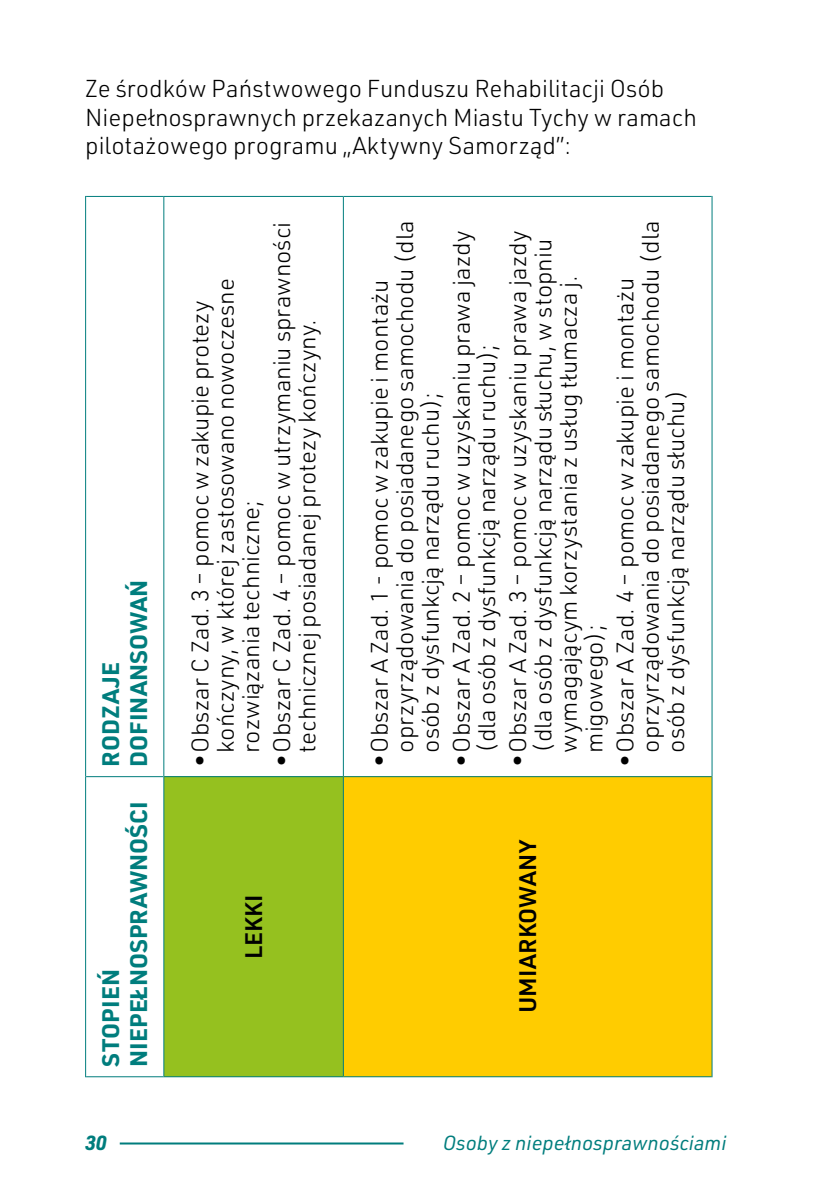
<style>
.page{position:relative;width:840px;height:1191px;background:#fff}
.page>*{position:absolute;margin:0;border:0;box-sizing:border-box;transform-origin:0 0}
.t1{font:300 24px/28.8px "URWDIN";color:#000}
.t2{font:300 23.4px/25.4px "URWDIN";color:#000}
.t3{font:700 23.4px/28.2px "URWDIN";color:#007d7d}
.t4{font:600 23.4px "URWDIN";color:#000}
.t5{font:italic 20px "URWDIN";color:#007d7d}
.t6{font:italic 700 20px "URWDIN";color:#007d7d}
</style>
<div class="page">
<hr style="left:120px;top:1142px;width:283px;height:2px;background:#007d7d">
<div style="left:164px;top:776px;width:179px;height:300px;background:#95c11f"></div>
<div style="left:343px;top:776px;width:368px;height:300px;background:#fc0"></div>
<hr style="left:85px;top:776px;width:1px;height:301px;background:#007d7d">
<hr style="left:85px;top:196px;width:1px;height:580px;background:#007d7d">
<hr style="left:163px;top:776px;width:1px;height:300px;background:#007d7d">
<hr style="left:163px;top:197px;width:1px;height:579px;background:#007d7d">
<hr style="left:342px;top:197px;width:1px;height:579px;background:#007d7d">
<hr style="left:711px;top:196px;width:1px;height:580px;background:#007d7d">
<hr style="left:86px;top:1076px;width:78px;height:1px;background:#007d7d">
<hr style="left:86px;top:776px;width:77px;height:1px;background:#007d7d">
<hr style="left:86px;top:196px;width:78px;height:1px;background:#007d7d">
<hr style="left:164px;top:1076px;width:179px;height:1px;background:#007d7d">
<hr style="left:164px;top:776px;width:178px;height:1px;background:#007d7d">
<hr style="left:164px;top:196px;width:179px;height:1px;background:#007d7d">
<hr style="left:343px;top:196px;width:368px;height:1px;background:#007d7d">
<hr style="left:342px;top:776px;width:1px;height:300px;background:#007d7d">
<hr style="left:711px;top:776px;width:1px;height:301px;background:#007d7d">
<hr style="left:343px;top:1076px;width:368px;height:1px;background:#007d7d">
<hr style="left:343px;top:776px;width:368px;height:1px;background:#007d7d">
<p class="t1" style="left:85px;top:73px;width:613px">Ze środków Państwowego Funduszu Rehabilitacji Osób<br>Niepełnosprawnych przekazanych Miastu Tychy w ramach pilotażowego programu „Aktywny Samorząd”:</p>
<p class="t3" style="left:95px;top:766px;width:188px;rotate:-90deg">RODZAJE<br>DOFINANSOWAŃ</p>
<p class="t3" style="left:95px;top:1066px;width:267px;rotate:-90deg">STOPIEŃ<br>NIEPEŁNOSPRAWNOŚCI</p>
<p class="t2" style="left:186px;top:752px;width:476px;text-indent:-14px;rotate:-90deg">•Obszar C Zad. 3 – pomoc w zakupie protezy kończyny, w której zastosowano nowoczesne rozwiązania techniczne;</p>
<p class="t2" style="left:268px;top:752px;width:532px;text-indent:-14px;rotate:-90deg">•Obszar C Zad. 4 – pomoc w utrzymaniu sprawności technicznej posiadanej protezy kończyny.</p>
<p class="t4" style="left:237px;top:959px;width:66px;rotate:-90deg">LEKKI</p>
<p class="t2" style="left:366px;top:752px;width:533px;text-indent:-14px;rotate:-90deg">•Obszar A Zad. 1 - pomoc w zakupie i montażu oprzyrządowania do posiadanego samochodu (dla osób z dysfunkcją narządu ruchu);</p>
<p class="t2" style="left:448px;top:752px;width:523px;text-indent:-14px;rotate:-90deg">•Obszar A Zad. 2 – pomoc w uzyskaniu prawa jazdy (dla osób z dysfunkcją narządu ruchu);</p>
<p class="t2" style="left:504px;top:752px;width:523px;text-indent:-14px;rotate:-90deg">•Obszar A Zad. 3 – pomoc w uzyskaniu prawa jazdy (dla osób z dysfunkcją narządu słuchu, w stopniu wymagającym korzystania z usług tłumacza j. migowego);</p>
<p class="t2" style="left:611px;top:752px;width:533px;text-indent:-14px;rotate:-90deg">•Obszar A Zad. 4 – pomoc w zakupie i montażu oprzyrządowania do posiadanego samochodu (dla osób z dysfunkcją narządu słuchu)</p>
<p class="t4" style="left:511px;top:1013px;width:175px;rotate:-90deg">UMIARKOWANY</p>
<p class="t6" style="left:85px;top:1129px;width:23px">30</p>
<p class="t5" style="left:442px;top:1129px;width:285px">Osoby z niepełnosprawnościami</p>
</div>
